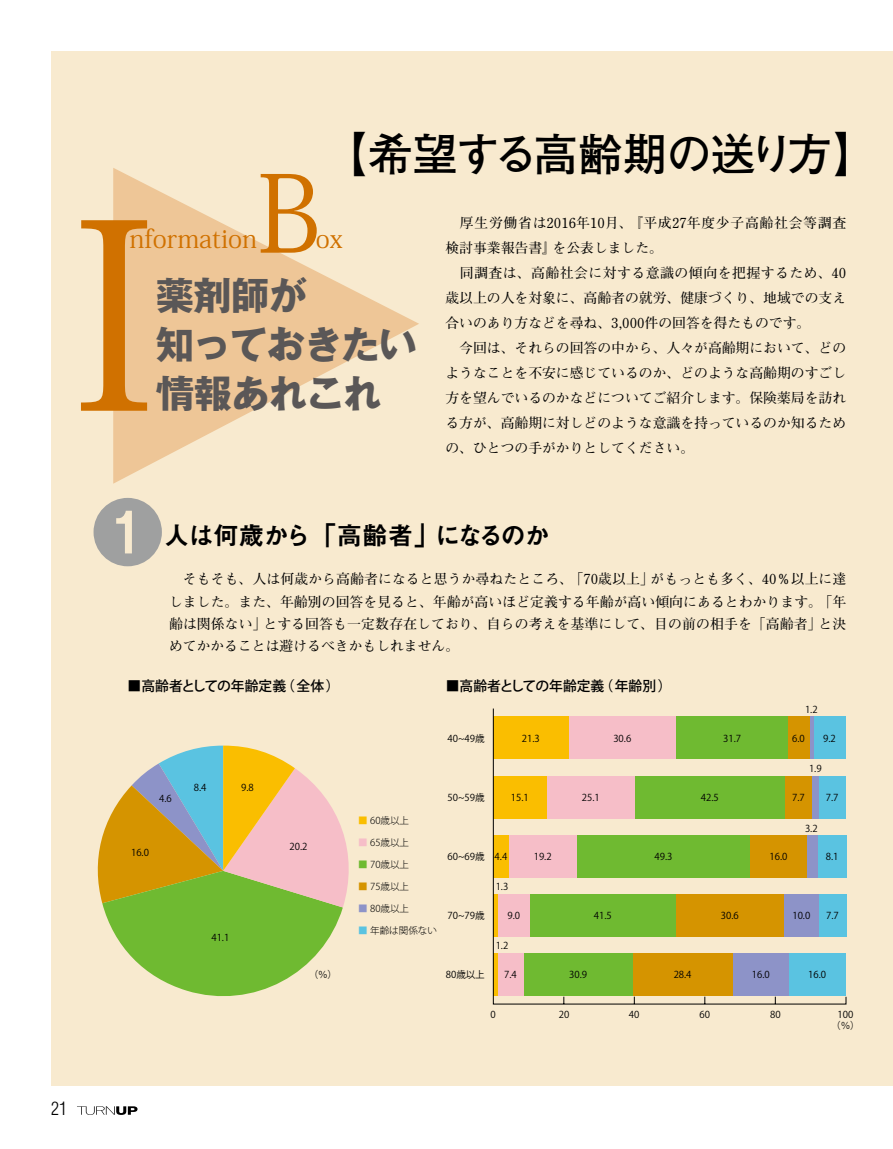
<style>
.page{position:relative;width:893px;height:1149px;background:#fff}
.page>*{position:absolute;margin:0;border:0;box-sizing:border-box;transform-origin:0 0}
.t1{font:257.25px "Koz Min Pro";color:#d07100}
.t2{font:106.35px "Koz Min Pro";color:#d07100}
.t3{font:72.15px "Midashi Go Pro MB31";color:#9fa0a0}
.t4{font:700 44.7px "Futo Go B101 Pro";letter-spacing:-.035em;color:#000}
.t5{font:700 38.25px/48.9px "Gothic MB101 Pro";letter-spacing:-.025em;color:#5a5757}
.t6{font:25.5px "Midashi Go Pro MB31";letter-spacing:-.03em;color:#000}
.t7{font:25.5px "Koz Min Pro";color:#d07100}
.t8{font:300 condensed 18px "Helvetica";color:#000}
.t9{font:700 13.8px/24.9px "Futo Min A101 Pro";color:#000}
.t10{font:500 13.8px "Koz Go Pro";color:#000}
.t11{font:9.6px "Koz Go Pro";color:#000}
.t12{font:300 9.6px "Koz Go Pro";color:#000}
.s1{color:#fabe00}
.s2{color:#f6bec8}
.s3{color:#6fba31}
.s4{color:#d59400}
.s5{color:#8d93c8}
.s6{color:#5ac3e1}
</style>
<div class="page">
<svg style="left:77px;top:1106px;width:61px;height:8px"></svg>
<div style="left:51px;top:51px;width:842px;height:1033px;background:#f8eacf"></div>
<svg style="left:97px;top:745px;width:252px;height:251px"></svg>
<svg style="left:113px;top:168px;width:306px;height:315px"></svg>
<svg style="left:493px;top:708px;width:353px;height:296px"></svg>
<h3 class="t4" style="left:323px;top:118px;width:556px">【希望する高齢期の送り方【</h3>
<h2 class="t2" style="left:257px;top:138px;width:66px">B</h2>
<p class="t9" style="left:552px;top:209px;width:295px;text-indent:-107px">　厚生労働省は2016年10月、『平成27年度少子高齢社会等調査を公表しました。</p>
<h1 class="t1" style="left:73px;top:134px;width:84px">I</h1>
<h3 class="t7" style="left:130px;top:221px;width:129px">nformation</h3>
<h3 class="t7" style="left:316px;top:221px;width:28px">ox</h3>
<h3 class="t5" style="left:156px;top:266px;width:263px">薬剤師が<br>知っておきたい情報あれこれ</h3>
<p class="t9" style="left:445px;top:234px;width:402px">検討事業報告書』<br>　同調査は、高齢社会に対する意識の傾向を把握するため、40歳以上の人を対象に、高齢者の就労、健康づくり、地域での支え合いのあり方などを尋ね、3,000件の回答を得たものです。<br>　今回は、それらの回答の中から、人々が高齢期において、どのようなことを不安に感じているのか、どのような高齢期のすごし方を望んでいるのかなどについてご紹介します。保険薬局を訪れる方が、高齢期に対しどのような意識を持っているのか知るための、ひとつの手がかりとしてください。</p>
<h3 class="t3" style="left:92px;top:474px;width:74px">❶</h3>
<h3 class="t6" style="left:164px;top:514px;width:277px">人は何歳から「高齢者」</h3>
<h3 class="t6" style="left:435px;top:514px;width:117px">になるのか</h3>
<p class="t9" style="left:169px;top:564px;width:486px">　そもそも、人は何歳から高齢者になると思うか尋ねたところ、「70歳以上」</p>
<p class="t9" style="left:169px;top:587px;width:679px">しました。また、年齢別の回答を見ると、年齢が高いほど定義する年齢が高い傾向にあるとわかります。「年</p>
<p class="t9" style="left:818px;top:609px;width:29px">と決</p>
<p class="t9" style="left:650px;top:564px;width:197px">がもっとも多く、40％以上に達</p>
<p class="t9" style="left:169px;top:610px;width:292px;line-height:22.4px">齢は関係ない」<br>めてかかることは避けるべきかもしれません。</p>
<p class="t9" style="left:263px;top:609px;width:560px">とする回答も一定数存在しており、自らの考えを基準にして、目の前の相手を「高齢者」</p>
<p class="t10" style="left:281px;top:676px;width:60px">（全体）</p>
<p class="t10" style="left:128px;top:676px;width:160px">■高齢者としての年齢定義</p>
<p class="t11" style="left:159px;top:791px;width:14px">4.6</p>
<p class="t11" style="left:131px;top:845px;width:19px">16.0</p>
<p class="t11" style="left:194px;top:781px;width:14px">8.4</p>
<p class="t11" style="left:241px;top:781px;width:14px">9.8</p>
<p class="t11" style="left:211px;top:931px;width:19px">41.1</p>
<p class="t11" style="left:290px;top:840px;width:19px">20.2</p>
<p class="t11" style="left:309px;top:968px;width:30px">)％(</p>
<p class="t10" style="left:446px;top:676px;width:160px">■高齢者としての年齢定義</p>
<p class="t10" style="left:600px;top:676px;width:73px">（年齢別(</p>
<p class="t11" style="left:448px;top:731px;width:39px">40~49歳</p>
<p class="t11" style="left:522px;top:731px;width:19px">21.3</p>
<p class="t11" style="left:613px;top:731px;width:19px">30.6</p>
<p class="t11" style="left:723px;top:731px;width:19px">31.7</p>
<p class="t12" style="left:358px;top:813px;width:52px"><span class="s1">■</span> 60歳以上</p>
<p class="t12" style="left:358px;top:835px;width:52px"><span class="s2">■</span> 65歳以上</p>
<p class="t12" style="left:358px;top:857px;width:52px"><span class="s3">■</span> 70歳以上</p>
<p class="t12" style="left:358px;top:879px;width:52px"><span class="s4">■</span> 75歳以上</p>
<p class="t12" style="left:358px;top:901px;width:52px"><span class="s5">■</span> 80歳以上</p>
<p class="t12" style="left:358px;top:923px;width:80px"><span class="s6">■</span> 年齢は関係ない</p>
<p class="t11" style="left:448px;top:790px;width:39px">50~59歳</p>
<p class="t11" style="left:448px;top:849px;width:39px">60~69歳</p>
<p class="t11" style="left:448px;top:909px;width:39px">70~79歳</p>
<p class="t11" style="left:446px;top:968px;width:40px">80歳以上</p>
<p class="t11" style="left:511px;top:790px;width:19px">15.1</p>
<p class="t11" style="left:495px;top:849px;width:14px">4.4</p>
<p class="t11" style="left:496px;top:880px;width:14px">1.3</p>
<p class="t11" style="left:507px;top:909px;width:14px">9.0</p>
<p class="t11" style="left:496px;top:939px;width:14px">1.2</p>
<p class="t11" style="left:504px;top:968px;width:14px">7.4</p>
<p class="t11" style="left:534px;top:849px;width:19px">19.2</p>
<p class="t11" style="left:582px;top:790px;width:19px">25.1</p>
<p class="t11" style="left:594px;top:909px;width:19px">41.5</p>
<p class="t11" style="left:569px;top:968px;width:19px">30.9</p>
<p class="t11" style="left:654px;top:849px;width:19px">49.3</p>
<p class="t11" style="left:701px;top:790px;width:19px">42.5</p>
<p class="t11" style="left:674px;top:968px;width:19px">28.4</p>
<p class="t11" style="left:721px;top:909px;width:19px">30.6</p>
<p class="t11" style="left:805px;top:703px;width:14px">1.2</p>
<p class="t11" style="left:792px;top:731px;width:14px">6.0</p>
<p class="t11" style="left:823px;top:731px;width:14px">9.2</p>
<p class="t11" style="left:809px;top:762px;width:14px">1.9</p>
<p class="t11" style="left:792px;top:790px;width:14px">7.7</p>
<p class="t11" style="left:826px;top:790px;width:14px">7.7</p>
<p class="t11" style="left:769px;top:849px;width:19px">16.0</p>
<p class="t11" style="left:805px;top:821px;width:14px">3.2</p>
<p class="t11" style="left:826px;top:849px;width:14px">8.1</p>
<p class="t11" style="left:792px;top:909px;width:19px">10.0</p>
<p class="t11" style="left:826px;top:909px;width:14px">7.7</p>
<p class="t11" style="left:752px;top:968px;width:19px">16.0</p>
<p class="t11" style="left:808px;top:968px;width:19px">16.0</p>
<p class="t11" style="left:490px;top:1008px;width:7px">0</p>
<p class="t11" style="left:559px;top:1008px;width:12px">20</p>
<p class="t11" style="left:629px;top:1008px;width:12px">40</p>
<p class="t11" style="left:699px;top:1008px;width:12px">60</p>
<p class="t11" style="left:770px;top:1008px;width:12px">80</p>
<p class="t11" style="left:837px;top:1008px;width:17px">100</p>
<p class="t11" style="left:831px;top:1018px;width:30px">)％(</p>
<h3 class="t8" style="left:51px;top:1097px;width:18px">21</h3>
</div>
